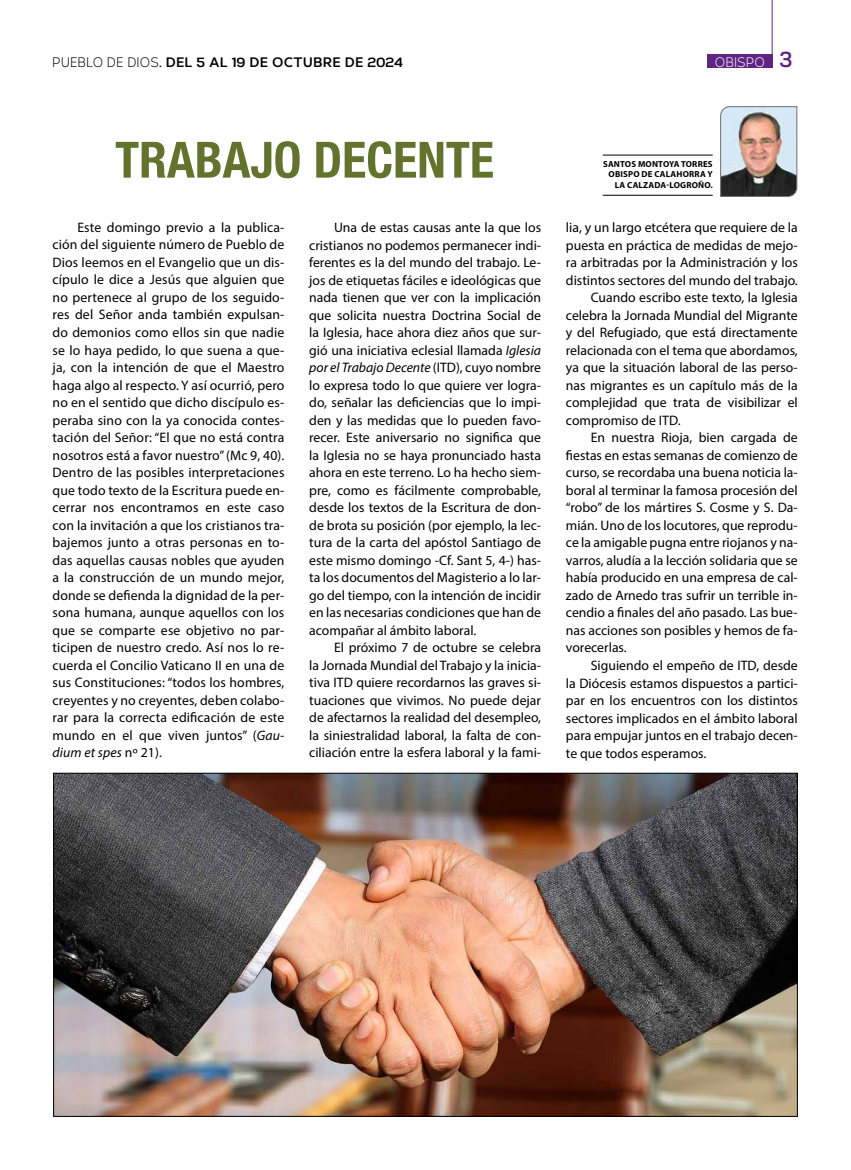
<style>
.page{position:relative;width:851px;height:1170px;background:#fff}
.page>*{position:absolute;margin:0;border:0;box-sizing:border-box;transform-origin:0 0}
.t1{font:700 condensed 50px "Helvetica Neue LT Std";color:#63722c}
.t2{font:13.75px/17.5px "Myriad Pro";color:#000;text-align:justify}
.t3{font:700 13.75px "Corbert";letter-spacing:.01em;color:#000}
.t4{font:13.75px "Corbert";letter-spacing:.01em;color:#fff;scale:.9 1}
.t5{font:700 8.75px/10.5px "Myriad Pro";letter-spacing:.02em;color:#000;text-align:right}
.s1{font-weight:400}
.s2{font-weight:700;font-size:22.5px;color:#602483}
.s3{font-style:italic}
</style>
<div class="page">
<div style="left:706px;top:54px;width:66px;height:13px;background:#602483"></div>
<hr style="left:771px;top:0;width:1px;height:67px;background:#602483">
<img style="left:720px;top:106px;width:77px;height:91px">
<hr style="left:602px;top:195px;width:110px;height:1px;background:#000">
<hr style="left:602px;top:155px;width:110px;height:1px;background:#000">
<img style="left:55px;top:774px;width:740px;height:340px">
<p class="t3" style="left:52px;top:51px;width:352px"><span class="s1">PUEBLO DE DIOS</span>. DEL 5 AL 19 DE OCTUBRE DE 2024</p>
<p class="t4" style="left:714px;top:52px;width:88px">OBISPO <span class="s2">3</span></p>
<h1 class="t1" style="left:115px;top:129px;width:380px">TRABAJO DECENTE</h1>
<p class="t2" style="left:53px;top:218px;width:233px;text-indent:25px">Este domingo previo a la publica&shy;ción del siguiente número de Pueblo de Dios leemos en el Evangelio que un dis&shy;cípulo le dice a Jesús que alguien que no pertenece al grupo de los seguido&shy;res del Señor anda también expulsan&shy;do demonios como ellos sin que nadie se lo haya pedido, lo que suena a que&shy;ja, con la intención de que el Maestro haga algo al respecto. Y así ocurrió, pero no en el sentido que dicho discípulo es&shy;peraba sino con la ya conocida contes&shy;tación del Señor: “El que no está contra nosotros está a favor nuestro” (Mc 9, 40).<br>Dentro de las posibles interpretaciones que todo texto de la Escritura puede en&shy;cerrar nos encontramos en este caso con la invitación a que los cristianos tra&shy;bajemos junto a otras personas en to&shy;das aquellas causas nobles que ayuden a la construcción de un mundo mejor, donde se defienda la dignidad de la per&shy;sona humana, aunque aquellos con los que se comparte ese objetivo no par&shy;ticipen de nuestro credo. Así nos lo re&shy;cuerda el Concilio Vaticano II en una de sus Constituciones: “todos los hombres, creyentes y no creyentes, deben colabo&shy;rar para la correcta edificación de este mundo en el que viven juntos” (<span class="s3">Gau&shy;dium et spes</span> nº 21).</p>
<p class="t2" style="left:309px;top:218px;width:233px;text-indent:25px">Una de estas causas ante la que los cristianos no podemos permanecer indi&shy;ferentes es la del mundo del trabajo. Le&shy;jos de etiquetas fáciles e ideológicas que nada tienen que ver con la implicación que solicita nuestra Doctrina Social de la Iglesia, hace ahora diez años que sur&shy;gió una iniciativa eclesial llamada <span class="s3">Iglesia por el Trabajo Decente</span> (ITD), cuyo nombre lo expresa todo lo que quiere ver logra&shy;do, señalar las deficiencias que lo impi&shy;den y las medidas que lo pueden favo&shy;recer. Este aniversario no significa que la Iglesia no se haya pronunciado hasta ahora en este terreno. Lo ha hecho siem&shy;pre, como es fácilmente comprobable, desde los textos de la Escritura de don&shy;de brota su posición (por ejemplo, la lec&shy;tura de la carta del apóstol Santiago de este mismo domingo -Cf. Sant 5, 4-) has&shy;ta los documentos del Magisterio a lo lar&shy;go del tiempo, con la intención de incidir en las necesarias condiciones que han de acompañar al ámbito laboral.</p>
<p class="t2" style="left:309px;top:638px;width:233px;text-indent:25px">El próximo 7 de octubre se celebra la Jornada Mundial del Trabajo y la inicia&shy;tiva ITD quiere recordarnos las graves si&shy;tuaciones que vivimos. No puede dejar de afectarnos la realidad del desempleo, la siniestralidad laboral, la falta de con&shy;ciliación entre la esfera laboral y la fami-</p>
<p class="t5" style="left:603px;top:158px;width:111px">SANTOS MONTOYA TORRES<br>OBISPO DE CALAHORRA Y</p>
<p class="t5" style="left:614px;top:179px;width:99px">LA CALZADA-LOGROÑO.</p>
<p class="t2" style="left:566px;top:218px;width:233px">lia, y un largo etcétera que requiere de la</p>
<p class="t2" style="left:566px;top:236px;width:233px">puesta en práctica de medidas de mejo-</p>
<p class="t2" style="left:566px;top:253px;width:233px">ra arbitradas por la Administración y los</p>
<p class="t2" style="left:566px;top:271px;width:233px">distintos sectores del mundo del trabajo.</p>
<p class="t2" style="left:590px;top:288px;width:208px">Cuando escribo este texto, la Iglesia</p>
<p class="t2" style="left:566px;top:306px;width:233px">celebra la Jornada Mundial del Migrante</p>
<p class="t2" style="left:566px;top:323px;width:233px">y del Refugiado, que está directamente</p>
<p class="t2" style="left:566px;top:341px;width:233px">relacionada con el tema que abordamos,</p>
<p class="t2" style="left:566px;top:358px;width:233px">ya que la situación laboral de las perso-</p>
<p class="t2" style="left:566px;top:376px;width:233px">nas migrantes es un capítulo más de la</p>
<p class="t2" style="left:566px;top:393px;width:233px">complejidad que trata de visibilizar el</p>
<p class="t2" style="left:566px;top:411px;width:116px">compromiso de ITD.</p>
<p class="t2" style="left:590px;top:428px;width:208px">En nuestra Rioja, bien cargada de</p>
<p class="t2" style="left:566px;top:446px;width:233px">fiestas en estas semanas de comienzo de</p>
<p class="t2" style="left:566px;top:463px;width:233px">curso, se recordaba una buena noticia la-</p>
<p class="t2" style="left:566px;top:481px;width:233px">boral al terminar la famosa procesión del</p>
<p class="t2" style="left:566px;top:498px;width:233px">“robo” de los mártires S. Cosme y S. Da-</p>
<p class="t2" style="left:566px;top:516px;width:233px">mián. Uno de los locutores, que reprodu-</p>
<p class="t2" style="left:566px;top:533px;width:233px">ce la amigable pugna entre riojanos y na-</p>
<p class="t2" style="left:566px;top:551px;width:233px">varros, aludía a la lección solidaria que se</p>
<p class="t2" style="left:566px;top:568px;width:233px">había producido en una empresa de cal-</p>
<p class="t2" style="left:566px;top:586px;width:233px">zado de Arnedo tras sufrir un terrible in-</p>
<p class="t2" style="left:566px;top:603px;width:233px">cendio a finales del año pasado. Las bue-</p>
<p class="t2" style="left:566px;top:621px;width:233px">nas acciones son posibles y hemos de fa-</p>
<p class="t2" style="left:566px;top:639px;width:62px">vorecerlas.</p>
<p class="t2" style="left:590px;top:656px;width:208px">Siguiendo el empeño de ITD, desde</p>
<p class="t2" style="left:566px;top:674px;width:233px">la Diócesis estamos dispuestos a partici-</p>
<p class="t2" style="left:566px;top:691px;width:233px">par en los encuentros con los distintos</p>
<p class="t2" style="left:566px;top:709px;width:233px">sectores implicados en el ámbito laboral</p>
<p class="t2" style="left:566px;top:726px;width:233px">para empujar juntos en el trabajo decen-</p>
<p class="t2" style="left:566px;top:744px;width:142px">te que todos esperamos.</p>
</div>
